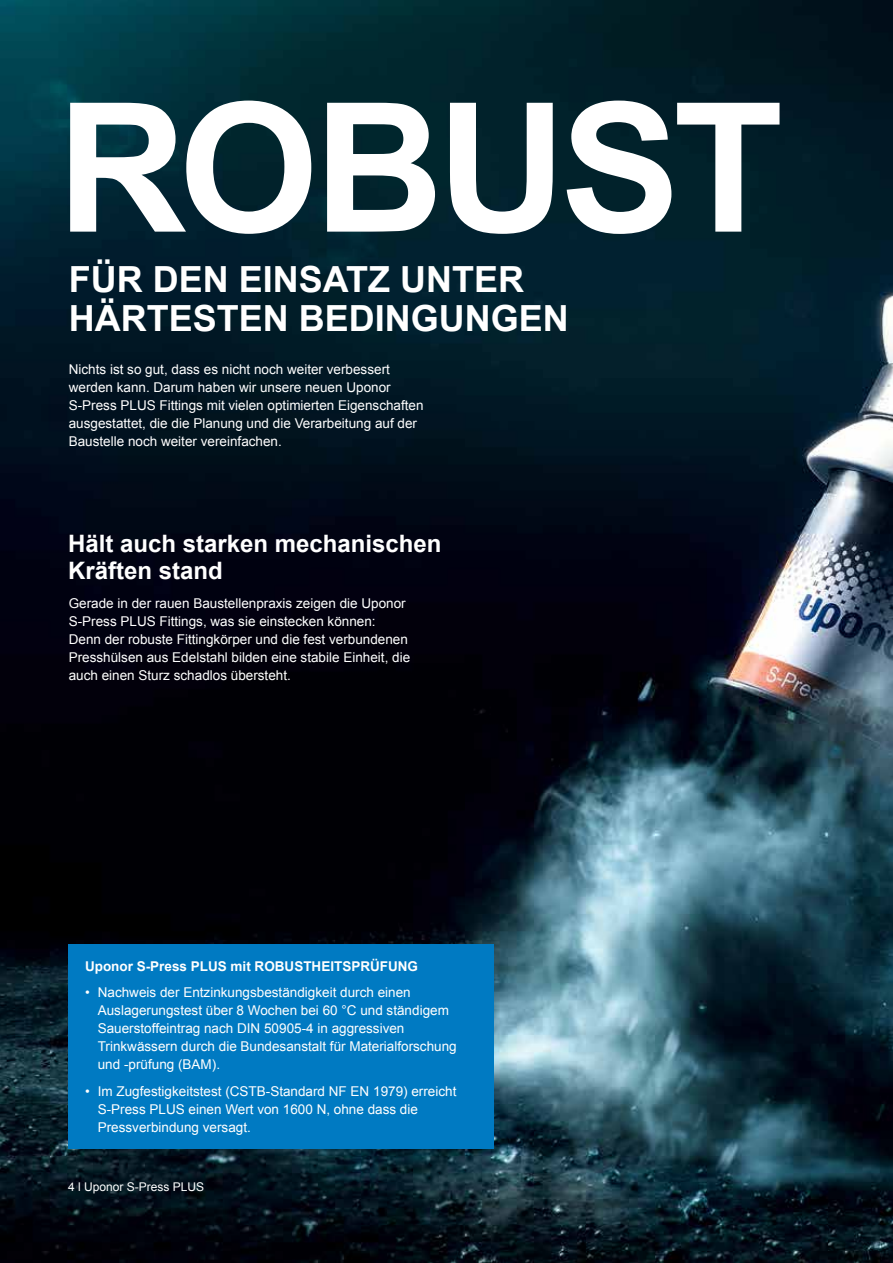
<style>
.page{position:relative;width:893px;height:1263px;background:#fff}
.page>*{position:absolute;margin:0;border:0;box-sizing:border-box;transform-origin:0 0}
.t1{font:700 180px "Arial";letter-spacing:-.04em;color:#fff}
.t2{font:700 36px/39px "Arial";color:#fff}
.t3{font:700 24px/27px "Arial";color:#fff}
.t4{font:13.5px/18px "Arial";color:#fff}
.t5{font:700 13.5px "Arial";color:#fff}
.t6{font:12px "Arial";color:#fff}
</style>
<div class="page">
<img style="left:0;top:0;width:893px;height:1263px">
<div style="left:68px;top:944px;width:425px;height:204px;background:#007ac2"></div>
<h1 class="t1" style="left:57px;top:48px;width:728px">ROBUST</h1>
<h2 class="t2" style="left:69px;top:260px;width:502px">FÜR DEN EINSATZ UNTER<br>HÄRTESTEN BEDINGUNGEN</h2>
<p class="t4" style="left:69px;top:361px;width:356px">Nichts ist so gut, dass es nicht noch weiter verbessert werden kann. Darum haben wir unsere neuen Uponor S-Press PLUS Fittings mit vielen optimierten Eigenschaften ausgestattet, die die Planung und die Verarbeitung auf der Baustelle noch weiter vereinfachen.</p>
<h3 class="t3" style="left:68px;top:531px;width:375px">Hält auch starken mechanischen<br>Kräften stand</h3>
<p class="t4" style="left:69px;top:594px;width:343px">Gerade in der rauen Baustellenpraxis zeigen die Uponor S-Press PLUS Fittings, was sie einstecken können:<br>Denn der robuste Fittingkörper und die fest verbundenen Presshülsen aus Edelstahl bilden eine stabile Einheit, die auch einen Sturz schadlos übersteht.</p>
<p class="t5" style="left:85px;top:957px;width:335px">Uponor S-Press PLUS mit ROBUSTHEITSPRÜFUNG</p>
<p class="t4" style="left:98px;top:983px;width:360px;text-indent:-13px">• Nachweis der Entzinkungsbeständigkeit durch einen Auslagerungstest über 8 Wochen bei 60 °C und ständigem Sauerstoffeintrag nach DIN 50905-4 in aggressiven Trinkwässern durch die Bundesanstalt für Materialforschung und -prüfung (BAM).</p>
<p class="t4" style="left:98px;top:1082px;width:360px;text-indent:-13px">• Im Zugfestigkeitstest (CSTB-Standard NF EN 1979) erreicht<br>S-Press PLUS einen Wert von 1600 N, ohne dass die<br>Pressverbindung versagt.</p>
<p class="t6" style="left:68px;top:1179px;width:138px">4 l Uponor S-Press PLUS</p>
</div>
